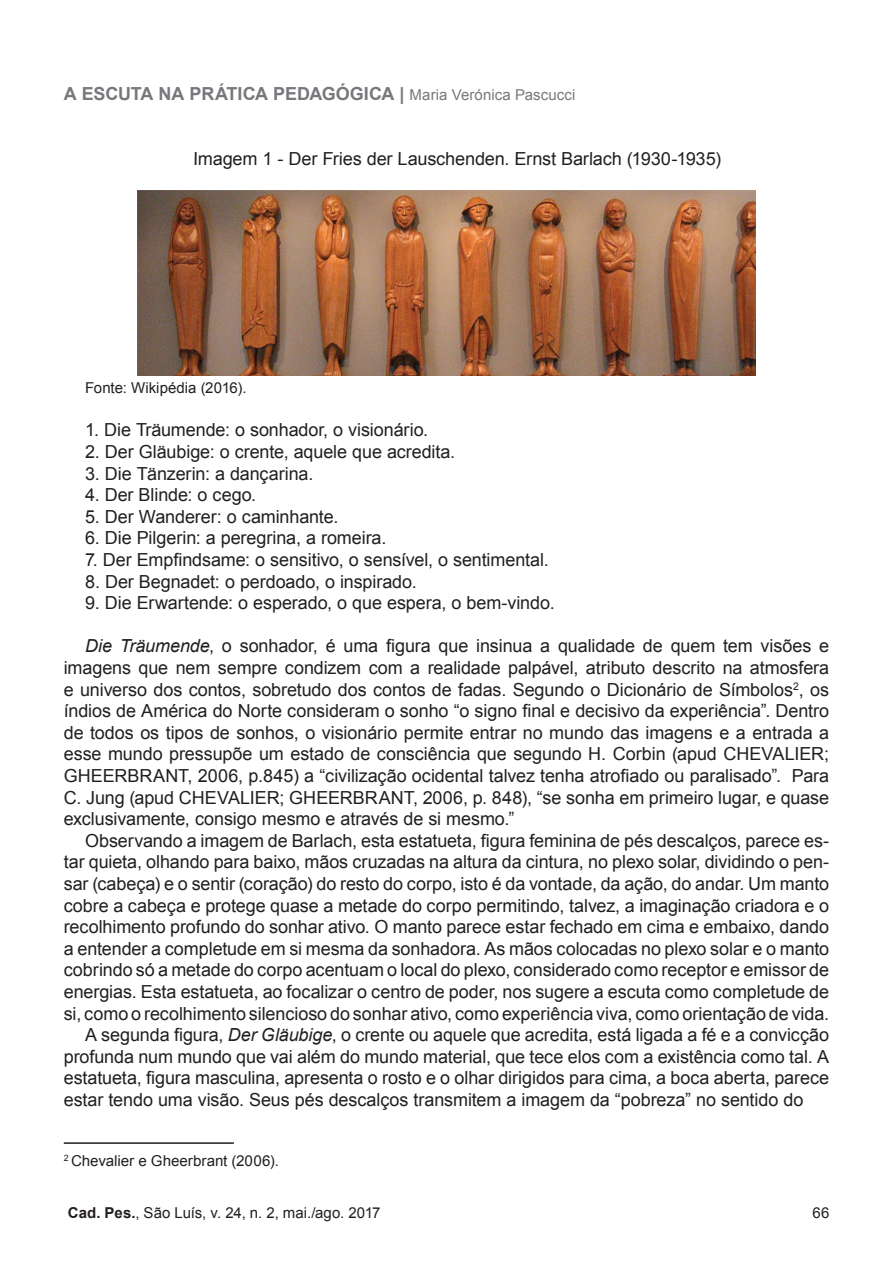
<style>
.page{position:relative;width:893px;height:1263px;background:#fff}
.page>*{position:absolute;margin:0;border:0;box-sizing:border-box;transform-origin:0 0}
.t1{font:18px/21.6px "Arial";letter-spacing:-.005em;color:#231f20;text-align:justify}
.t2{font:700 18px "Arial";letter-spacing:-.015em;color:#76787b}
.t3{font:15px "Arial";color:#231f20}
.t4{font:15px "Arial";letter-spacing:.005em;color:#76787b}
.s1{font-weight:700;font-size:18px}
.s2{font-style:italic}
.s3{font-weight:700}
</style>
<div class="page">
<img style="left:137px;top:190px;width:619px;height:185px">
<hr style="left:64px;top:1142px;width:170px;height:2px;background:#231f20">
<p class="t2" style="left:64px;top:82px;width:31px">A ESCUTA</p>
<p class="t2" style="left:159px;top:82px;width:140px">NA PRÁTICA PEDA</p>
<p class="t4" style="left:322px;top:85px;width:255px"><span class="s1">GÓGICA |</span> Maria Verónica Pascucci</p>
<p class="t1" style="left:193px;top:148px;width:530px">Imagem 1 - Der Fries der Lauschenden. Ernst Barlach (1930-1935)</p>
<p class="t3" style="left:85px;top:378px;width:163px">Fonte: Wikipédia (2016).</p>
<p class="t1" style="left:85px;top:419px;width:345px">1. Die Träumende: o sonhador, o visionário.</p>
<p class="t1" style="left:85px;top:441px;width:372px">2. Der Gläubige: o crente, aquele que acredita.</p>
<p class="t1" style="left:85px;top:463px;width:230px">3. Die Tänzerin: a dançarina.</p>
<p class="t1" style="left:85px;top:484px;width:173px">4. Der Blinde: o cego.</p>
<p class="t1" style="left:85px;top:506px;width:255px">5. Der Wanderer: o caminhante.</p>
<p class="t1" style="left:85px;top:527px;width:303px">6. Die Pilgerin: a peregrina, a romeira.</p>
<p class="t1" style="left:85px;top:549px;width:465px">7. Der Empfindsame: o sensitivo, o sensível, o sentimental.</p>
<p class="t1" style="left:85px;top:571px;width:333px">8. Der Begnadet: o perdoado, o inspirado.</p>
<p class="t1" style="left:85px;top:592px;width:471px">9. Die Erwartende: o esperado, o que espera, o bem-vindo.</p>
<p class="t1" style="left:64px;top:635px;width:767px;text-indent:21px"><span class="s2">Die Träumende</span>, o sonhador, é uma figura que insinua a qualidade de quem tem visões e imagens que nem sempre condizem com a realidade palpável, atributo descrito na atmosfera e universo dos contos, sobretudo dos contos de fadas. Segundo o Dicionário de Símbolos<sup>2</sup>, os índios de América do Norte consideram o sonho “o signo final e decisivo da experiência”. Dentro de todos os tipos de sonhos, o visionário permite entrar no mundo das imagens e a entrada a esse mundo pressupõe um estado de consciência que segundo H. Corbin (apud CHEVALIER; GHEERBRANT, 2006, p.845) a “civilização ocidental talvez tenha atrofiado ou paralisado”. Para C. Jung (apud CHEVALIER; GHEERBRANT, 2006, p. 848), “se sonha em primeiro lugar, e quase exclusivamente, consigo mesmo e através de si mesmo.”</p>
<p class="t1" style="left:85px;top:830px;width:746px">Observando a imagem de Barlach, esta estatueta, figura feminina de pés descalços, parece es-</p>
<p class="t1" style="left:64px;top:851px;width:767px">tar quieta, olhando para baixo, mãos cruzadas na altura da cintura, no plexo solar, dividindo o pen-</p>
<p class="t1" style="left:64px;top:873px;width:767px">sar (cabeça) e o sentir (coração) do resto do corpo, isto é da vontade, da ação, do andar. Um manto</p>
<p class="t1" style="left:64px;top:895px;width:767px">cobre a cabeça e protege quase a metade do corpo permitindo, talvez, a imaginação criadora e o</p>
<p class="t1" style="left:64px;top:916px;width:767px">recolhimento profundo do sonhar ativo. O manto parece estar fechado em cima e embaixo, dando</p>
<p class="t1" style="left:64px;top:938px;width:767px">a entender a completude em si mesma da sonhadora. As mãos colocadas no plexo solar e o manto</p>
<p class="t1" style="left:64px;top:959px;width:767px">cobrindo só a metade do corpo acentuam o local do plexo, considerado como receptor e emissor de</p>
<p class="t1" style="left:64px;top:981px;width:767px">energias. Esta estatueta, ao focalizar o centro de poder, nos sugere a escuta como completude de</p>
<p class="t1" style="left:64px;top:1003px;width:767px">si, como o recolhimento silencioso do sonhar ativo, como experiência viva, como orientação de vida.</p>
<p class="t1" style="left:85px;top:1024px;width:746px">A segunda figura, <span class="s2">Der Gläubige</span>, o crente ou aquele que acredita, está ligada a fé e a convicção</p>
<p class="t1" style="left:64px;top:1046px;width:767px">profunda num mundo que vai além do mundo material, que tece elos com a existência como tal. A</p>
<p class="t1" style="left:64px;top:1067px;width:767px">estatueta, figura masculina, apresenta o rosto e o olhar dirigidos para cima, a boca aberta, parece</p>
<p class="t1" style="left:64px;top:1089px;width:741px">estar tendo uma visão. Seus pés descalços transmitem a imagem da “pobreza” no sentido do</p>
<p class="t3" style="left:64px;top:1151px;width:217px"><sup>2</sup> Chevalier e Gheerbrant (2006).</p>
<p class="t3" style="left:68px;top:1203px;width:314px"><span class="s3">Cad. Pes.</span>, São Luís, v. 24, n. 2, mai./ago. 2017</p>
<p class="t3" style="left:812px;top:1203px;width:19px">66</p>
</div>
